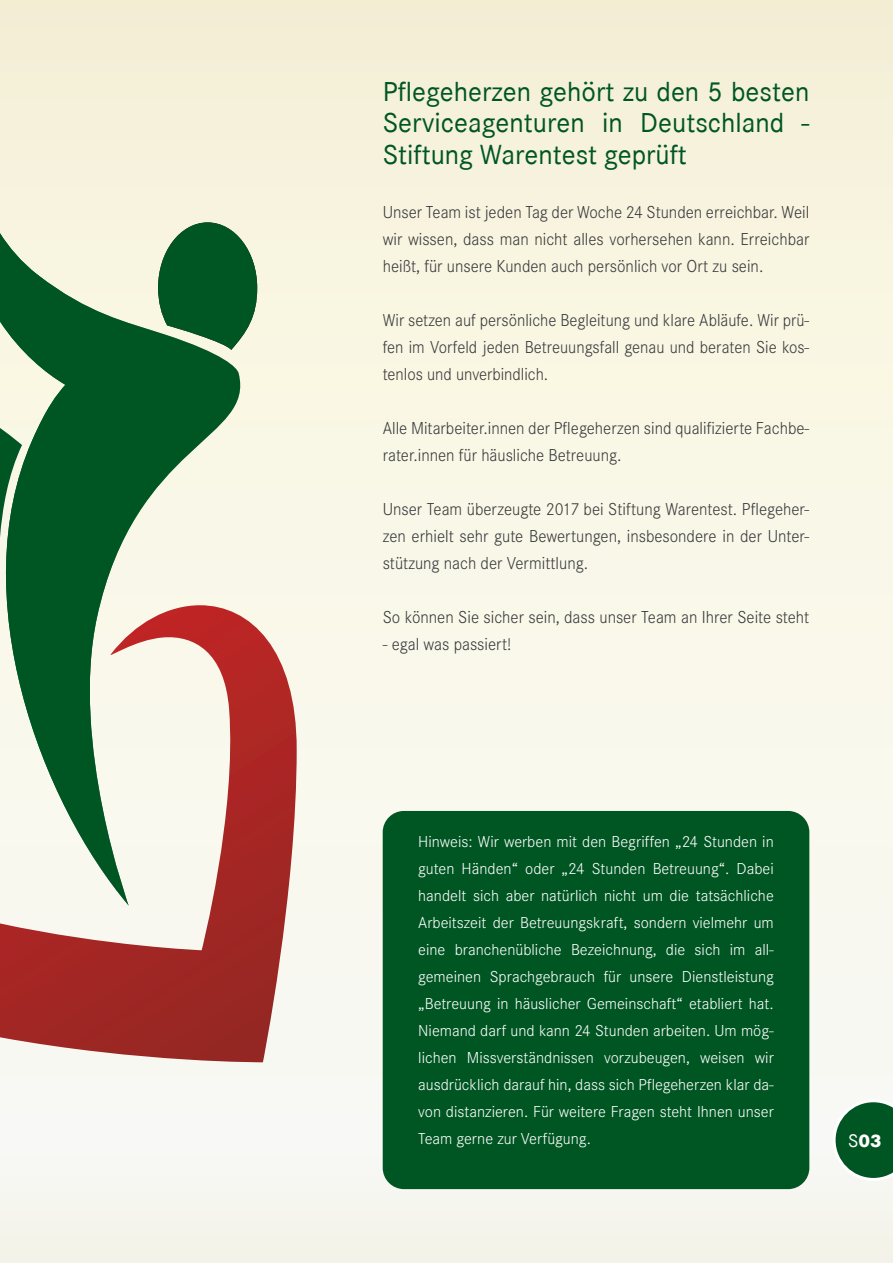
<style>
.page{position:relative;width:893px;height:1263px;background:#fff}
.page>*{position:absolute;margin:0;border:0;box-sizing:border-box;transform-origin:0 0}
.t1{font:27px/31.5px "Corporate SBQ";color:#005623;text-align:justify}
.t2{font:300 18px/27px "Corporate S";color:#36383b;text-align:justify;scale:.95 1}
.t3{font:300 18px/27px "Corporate S";color:#36383b;text-align:justify;scale:.94 1}
.t4{font:800 18px "Corporate SBQ";color:#fff}
.t5{font:300 16.5px/27px "Corporate S";color:#fff;text-align:justify}
.s1{font-weight:400}
</style>
<div class="page">
<div style="left:0;top:0;width:893px;height:1263px;background:linear-gradient(to bottom,#f8f3da,#f8f9f6)"></div>
<svg style="left:0;top:605px;width:297px;height:458px"></svg>
<svg style="left:158px;top:222px;width:99px;height:128px"></svg>
<svg style="left:0;top:233px;width:256px;height:673px;background:#8ca589"></svg>
<svg style="left:833px;top:1099px;width:60px;height:82px"></svg>
<div style="left:383px;top:811px;width:426px;height:378px;background:#005623;border-radius:21px"></div>
<p class="t1" style="left:383px;top:76px;width:428px">Pflegeherzen gehört zu den 5 besten Serviceagenturen in Deutschland - Stiftung Warentest geprüft</p>
<p class="t2" style="left:383px;top:198px;width:451px">Unser Team ist jeden Tag der Woche 24 Stunden erreichbar. Weil wir wissen, dass man nicht alles vorhersehen kann. Erreichbar heißt, für unsere Kunden auch persönlich vor Ort zu sein.</p>
<p class="t3" style="left:383px;top:306px;width:455px">Wir setzen auf persönliche Begleitung und klare Abläufe. Wir prü&shy;fen im Vorfeld jeden Betreuungsfall genau und beraten Sie kos&shy;tenlos und unverbindlich.</p>
<p class="t2" style="left:383px;top:414px;width:451px">Alle Mitarbeiter.innen der Pflegeherzen sind qualifizierte Fachbe&shy;rater.innen für häusliche Betreuung.</p>
<p class="t2" style="left:383px;top:495px;width:451px">Unser Team überzeugte 2017 bei Stiftung Warentest. Pflegeher&shy;zen erhielt sehr gute Bewertungen, insbesondere in der Unter&shy;stützung nach der Vermittlung.</p>
<p class="t2" style="left:383px;top:603px;width:451px">So können Sie sicher sein, dass unser Team an Ihrer Seite steht</p>
<p class="t2" style="left:383px;top:630px;width:137px">- egal was passiert!</p>
<p class="t5" style="left:418px;top:828px;width:357px">Hinweis: Wir werben mit den Begriffen „24 Stunden in guten Händen“ oder „24 Stunden Betreuung“. Dabei handelt sich aber natürlich nicht um die tatsächliche Arbeitszeit der Betreuungskraft, sondern vielmehr um eine branchenübliche Bezeichnung, die sich im all&shy;gemeinen Sprachgebrauch für unsere Dienstleistung „Betreuung in häuslicher Gemeinschaft“ etabliert hat.<br>Niemand darf und kann 24 Stunden arbeiten. Um mög&shy;lichen Missverständnissen vorzubeugen, weisen wir ausdrücklich darauf hin, dass sich Pflegeherzen klar da&shy;von distanzieren. Für weitere Fragen steht Ihnen unser Team gerne zur Verfügung.</p>
<p class="t4" style="left:848px;top:1129px;width:35px"><span class="s1">S</span>03</p>
</div>
